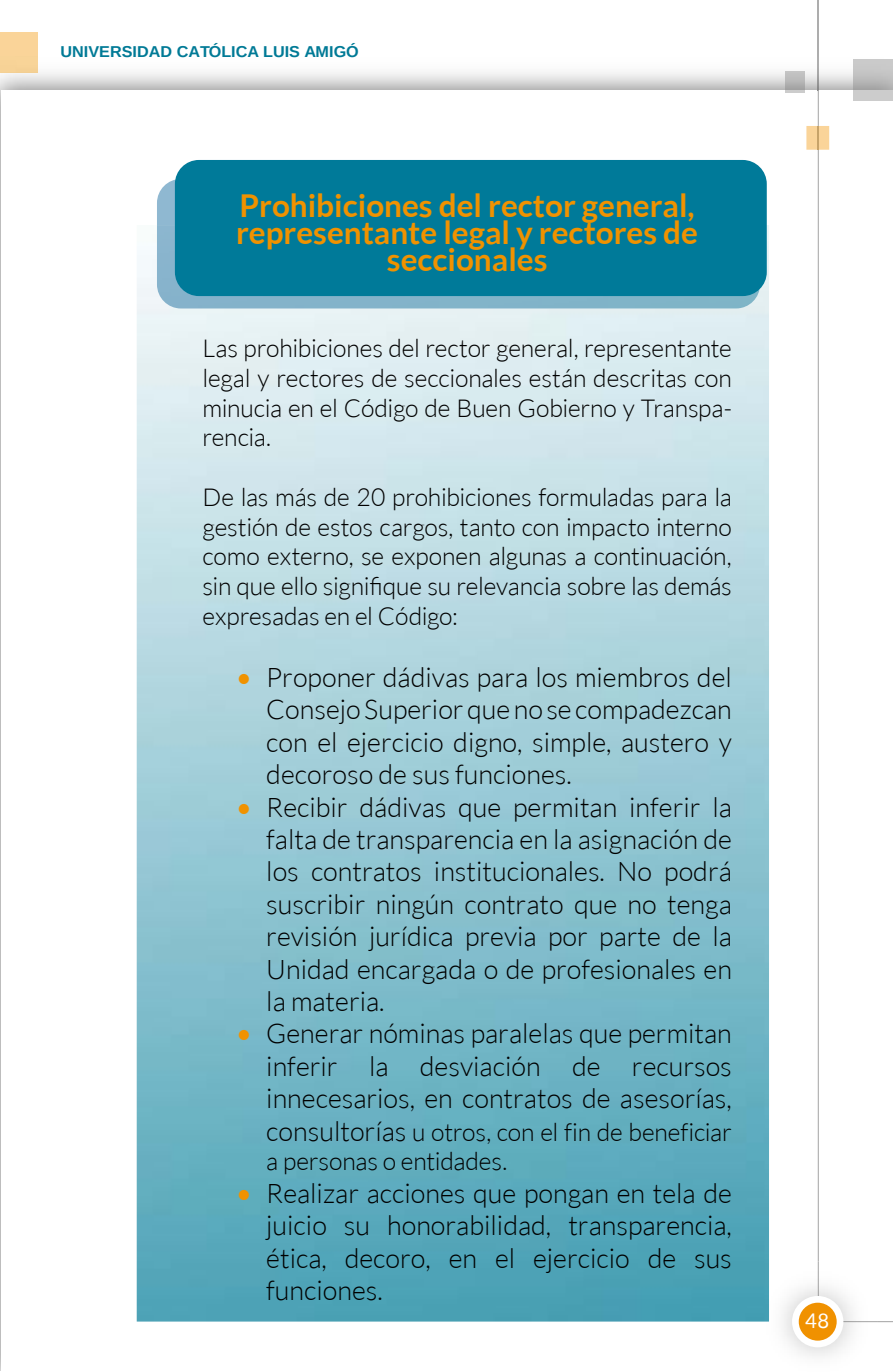
<style>
.page{position:relative;width:893px;height:1372px;background:#fff}
.page>*{position:absolute;margin:0;border:0;box-sizing:border-box;transform-origin:0 0}
.t1{font:700 31.5px/27px "Lato";color:#f09200;text-align:center}
.t2{font:300 27px/32.4px "Lato";color:#000;text-align:justify}
.t3{font:300 24.75px/29.7px "Lato";letter-spacing:-.01em;color:#000;text-align:justify}
.t4{font:20.25px "Lato";color:#fff}
.t5{font:700 15.75px "Liberation Sans";color:#007a96}
.s1{font-weight:400;color:#f09200}
.s2{font-size:27px}
</style>
<div class="page">
<hr style="left:818px;top:0;width:1px;height:57px;background:#adadad">
<img style="left:818px;top:57px;width:1px;height:33px">
<hr style="left:818px;top:150px;width:1px;height:1111px;background:#adadad">
<hr style="left:818px;top:90px;width:1px;height:36px;background:#adadad">
<svg style="left:806px;top:126px;width:23px;height:24px"></svg>
<div style="left:0;top:32px;width:38px;height:25px;background:#fad499"></div>
<div style="left:854px;top:90px;width:39px;height:11px;background:#ccc"></div>
<hr style="left:785px;top:90px;width:20px;height:2px;background:#ccc">
<img style="left:759px;top:1261px;width:119px;height:95px">
<img style="left:818px;top:1261px;width:60px;height:60px">
<div style="left:792px;top:1295px;width:51px;height:52px;background:#fff;border-radius:50%"></div>
<div style="left:799px;top:1302px;width:38px;height:38px;background:#f09100;border-radius:50%"></div>
<img style="left:137px;top:225px;width:632px;height:1096px">
<svg style="left:157px;top:179px;width:18px;height:46px"></svg>
<img style="left:157px;top:225px;width:603px;height:83px">
<div style="left:175px;top:160px;width:592px;height:136px;background:#007a99;border-radius:24px"></div>
<p class="t5" style="left:61px;top:41px;width:300px">UNIVERSIDAD CATÓLICA LUIS AMIGÓ</p>
<p class="t1" style="left:236px;top:191px;width:463px">Prohibiciones del rector general, representante legal y rectores de seccionales</p>
<p class="t3" style="left:202px;top:333px;width:531px">Las prohibiciones del rector general, representante legal y rectores de seccionales están descritas con minucia en el Código de Buen Gobierno y Transpa&shy;rencia.</p>
<p class="t3" style="left:202px;top:482px;width:531px">De las más de 20 prohibiciones formuladas para la gestión de estos cargos, tanto con impacto interno como externo, se exponen algunas a continuación, sin que ello signifique su relevancia sobre las demás expresadas en el Código:</p>
<p class="t2" style="left:266px;top:661px;width:467px;text-indent:-30px"><span class="s1">•</span> Proponer dádivas para los miembros del Consejo Superior que no se compadezcan con el ejercicio digno, simple, austero y decoroso de sus funciones.</p>
<p class="t2" style="left:266px;top:790px;width:467px;text-indent:-30px"><span class="s1">•</span> Recibir dádivas que permitan inferir la falta de transparencia en la asignación de los contratos institucionales. No podrá suscribir ningún contrato que no tenga revisión jurídica previa por parte de la Unidad encargada o de profesionales en la materia.</p>
<p class="t2" style="left:266px;top:1017px;width:467px;text-indent:-30px"><span class="s1">•</span> Generar nóminas paralelas que permitan inferir la desviación de recursos innecesarios, en contratos de asesorías,</p>
<p class="t3" style="left:266px;top:1116px;width:467px"><span class="s2">consultorías</span> u otros, con el fin de beneficiar a personas o entidades.</p>
<p class="t2" style="left:266px;top:1176px;width:467px;text-indent:-30px"><span class="s1">•</span> Realizar acciones que pongan en tela de juicio su honorabilidad, transparencia, ética, decoro, en el ejercicio de sus funciones.</p>
<p class="t4" style="left:805px;top:1308px;width:25px">48</p>
</div>
